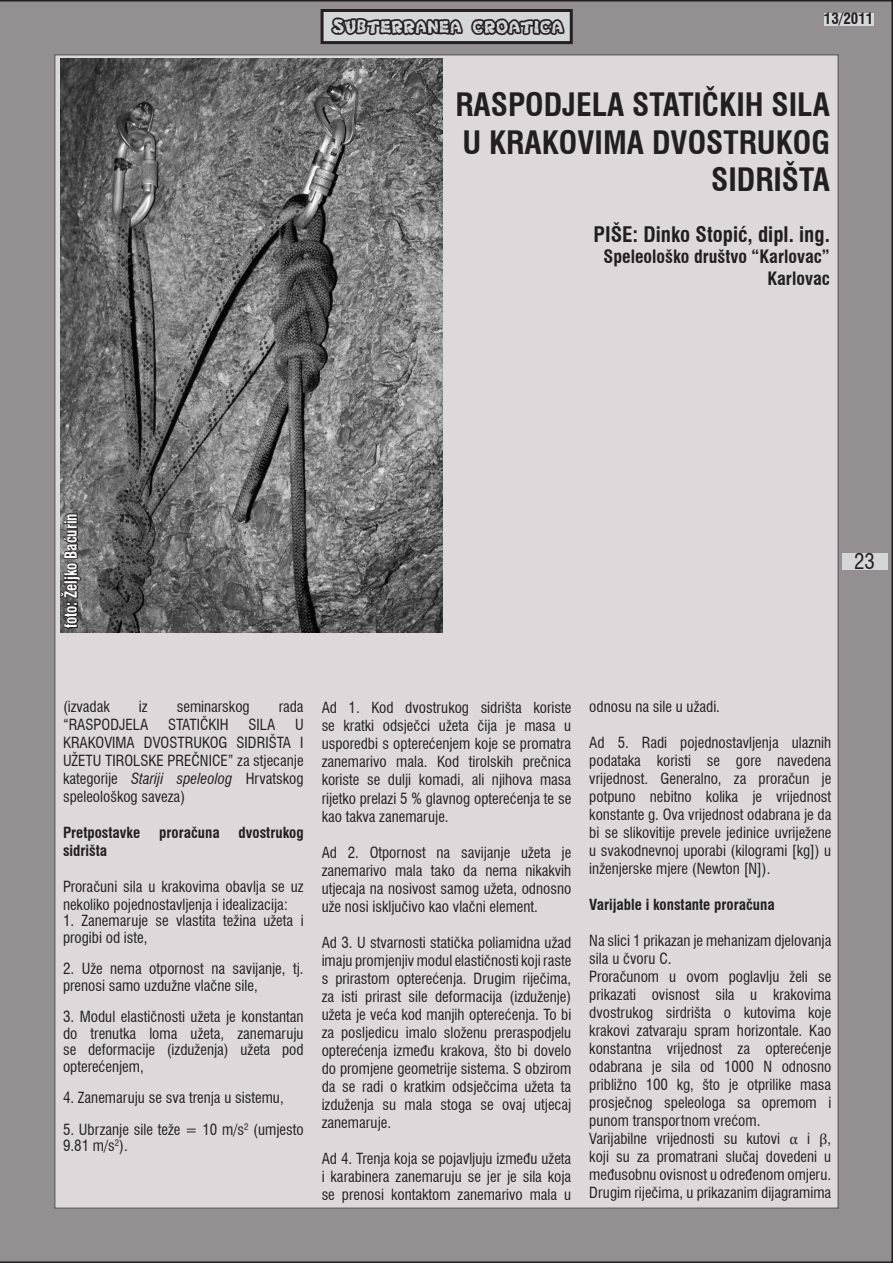
<style>
.page{position:relative;width:893px;height:1263px;background:#948f90}
.page>*{position:absolute;margin:0;border:0;box-sizing:border-box;transform-origin:0 0}
.Zaglavlje{font:700 condensed 31.5px/37.8px "Swiss 721 BT";color:#231f20;text-align:right}
.t1{font:700 condensed 21px "Swiss 721 BT";color:#231f20}
.t2{font:21px "Chlorinar";color:#231f20}
.t3{font:condensed 21px "Swiss 721 BT";color:#231f20}
.t4{font:700 condensed 18px "Swiss 721 BT";color:#231f20}
.t5{font:700 condensed 16.5px "Swiss 721 BT";color:#fff;scale:.91 1}
.List_Paragraph{font:condensed 15px/18px "Swiss 721 BT";color:#231f20;text-align:justify}
.Naslov_1{font:700 condensed 15px "Swiss 721 BT";color:#231f20}
.s1{font-style:italic}
.s2{font-family:"Cambria Math";font-stretch:normal}
</style>
<div class="page">
<div style="left:54px;top:54px;width:785px;height:1155px;background:#ded8da;border:2px solid #6c6d70"></div>
<div style="left:322px;top:10px;width:249px;height:33px;background:#d5d6d8"></div>
<div style="left:321px;top:9px;width:252px;height:35px;border:3px solid #252122"></div>
<div style="left:843px;top:553px;width:45px;height:17px;background:#d5d6d8"></div>
<div style="left:824px;top:13px;width:49px;height:12px;background:#d5d6d8"></div>
<img style="left:60px;top:59px;width:383px;height:573px">
<svg style="left:60px;top:513px;width:22px;height:117px;background:#515050"></svg>
<h2 class="t2" style="left:331px;top:17px;width:233px">SUBTERRANEA CROATICA</h2>
<p class="Naslov_1" style="left:824px;top:10px;width:51px">13/2011</p>
<p class="Zaglavlje" style="left:455px;top:85px;width:376px">RASPODJELA STATIČKIH SILA</p>
<p class="Zaglavlje" style="left:462px;top:123px;width:369px">U KRAKOVIMA DVOSTRUKOG<br>SIDRIŠTA</p>
<p class="t1" style="left:594px;top:222px;width:238px">PIŠE: Dinko Stopić, dipl. ing.</p>
<p class="t4" style="left:603px;top:246px;width:228px">Speleološko društvo “Karlovac”</p>
<p class="t4" style="left:767px;top:268px;width:64px">Karlovac</p>
<p class="t5" style="left:61px;top:628px;width:128px;rotate:-90deg">foto: Željko Baćurin</p>
<h2 class="t3" style="left:854px;top:549px;width:22px">23</h2>
<p class="List_Paragraph" style="left:63px;top:697px;width:48px">(izvadak</p>
<p class="List_Paragraph" style="left:139px;top:697px;width:10px">iz</p>
<p class="List_Paragraph" style="left:177px;top:697px;width:74px">seminarskog</p>
<p class="List_Paragraph" style="left:279px;top:697px;width:26px">rada</p>
<p class="List_Paragraph" style="left:63px;top:715px;width:87px">“RASPODJELA</p>
<p class="List_Paragraph" style="left:168px;top:715px;width:62px">STATIČKIH</p>
<p class="List_Paragraph" style="left:248px;top:715px;width:29px">SILA</p>
<p class="List_Paragraph" style="left:63px;top:715px;width:242px;text-indent:232px">U KRAKOVIMA DVOSTRUKOG SIDRIŠTA I UŽETU TIROLSKE PREČNICE” za stjecanje kategorije <span class="s1">Stariji speleolog</span> Hrvatskog speleološkog saveza)</p>
<p class="Naslov_1" style="left:63px;top:823px;width:79px">Pretpostavke</p>
<p class="Naslov_1" style="left:159px;top:823px;width:62px">proračuna</p>
<p class="Naslov_1" style="left:239px;top:823px;width:67px">dvostrukog</p>
<p class="Naslov_1" style="left:63px;top:841px;width:46px">sidrišta</p>
<p class="List_Paragraph" style="left:63px;top:877px;width:242px">Proračuni sila u krakovima obavlja se uz nekoliko pojednostavljenja i idealizacija:</p>
<p class="List_Paragraph" style="left:63px;top:912px;width:242px;line-height:16.5px">1. Zanemaruje se vlastita težina užeta i progibi od iste,</p>
<p class="List_Paragraph" style="left:63px;top:960px;width:242px;line-height:16.5px">2. Uže nema otpornost na savijanje, tj. prenosi samo uzdužne vlačne sile,</p>
<p class="List_Paragraph" style="left:63px;top:1008px;width:242px;line-height:16.5px">3. Modul elastičnosti užeta je konstantan do trenutka loma užeta, zanemaruju se deformacije (izduženja) užeta pod opterećenjem,</p>
<p class="List_Paragraph" style="left:63px;top:1089px;width:222px">4. Zanemaruju se sva trenja u sistemu,</p>
<p class="List_Paragraph" style="left:63px;top:1121px;width:242px;line-height:16.5px">5. Ubrzanje sile teže = 10 m/s<sup>2</sup> (umjesto<br>9.81 m/s<sup>2</sup>).</p>
<p class="List_Paragraph" style="left:322px;top:699px;width:251px">Ad 1. Kod dvostrukog sidrišta koriste se kratki odsječci užeta čija je masa u usporedbi s opterećenjem koje se promatra zanemarivo mala. Kod tirolskih prečnica koriste se dulji komadi, ali njihova masa rijetko prelazi 5 % glavnog opterećenja te se kao takva zanemaruje.</p>
<p class="List_Paragraph" style="left:322px;top:843px;width:251px">Ad 2. Otpornost na savijanje užeta je zanemarivo mala tako da nema nikakvih utjecaja na nosivost samog užeta, odnosno uže nosi isključivo kao vlačni element.</p>
<p class="List_Paragraph" style="left:322px;top:933px;width:251px">Ad 3. U stvarnosti statička poliamidna užad imaju promjenjiv modul elastičnosti koji raste s prirastom opterećenja. Drugim riječima, za isti prirast sile deformacija (izduženje) užeta je veća kod manjih opterećenja. To bi za posljedicu imalo složenu preraspodjelu opterećenja između krakova, što bi dovelo do promjene geometrije sistema. S obzirom da se radi o kratkim odsječcima užeta ta izduženja su mala stoga se ovaj utjecaj zanemaruje.</p>
<p class="List_Paragraph" style="left:322px;top:1149px;width:251px">Ad 4. Trenja koja se pojavljuju između užeta i karabinera zanemaruju se jer je sila koja se prenosi kontaktom zanemarivo mala u</p>
<p class="List_Paragraph" style="left:589px;top:697px;width:132px">odnosu na sile u užadi.</p>
<p class="List_Paragraph" style="left:589px;top:733px;width:244px">Ad 5. Radi pojednostavljenja ulaznih podataka koristi se gore navedena vrijednost. Generalno, za proračun je potpuno nebitno kolika je vrijednost konstante g. Ova vrijednost odabrana je da bi se slikovitije prevele jedinice uvriježene u svakodnevnoj uporabi (kilogrami [kg]) u inženjerske mjere (Newton [N]).</p>
<p class="Naslov_1" style="left:589px;top:895px;width:187px">Varijable i konstante proračuna</p>
<p class="List_Paragraph" style="left:589px;top:931px;width:244px">Na slici 1 prikazan je mehanizam djelovanja sila u čvoru C.</p>
<p class="List_Paragraph" style="left:589px;top:967px;width:243px">Proračunom u ovom poglavlju želi se prikazati ovisnost sila u krakovima dvostrukog sirdrišta o kutovima koje krakovi zatvaraju spram horizontale. Kao konstantna vrijednost za opterećenje odabrana je sila od 1000 N odnosno približno 100 kg, što je otprilike masa prosječnog speleologa sa opremom i punom transportnom vrećom.</p>
<p class="List_Paragraph" style="left:589px;top:1129px;width:244px">Varijabilne vrijednosti su kutovi <span class="s2">α</span> i <span class="s2">β</span>, koji su za promatrani slučaj dovedeni u međusobnu ovisnost u određenom omjeru.<br>Drugim riječima, u prikazanim dijagramima</p>
</div>
